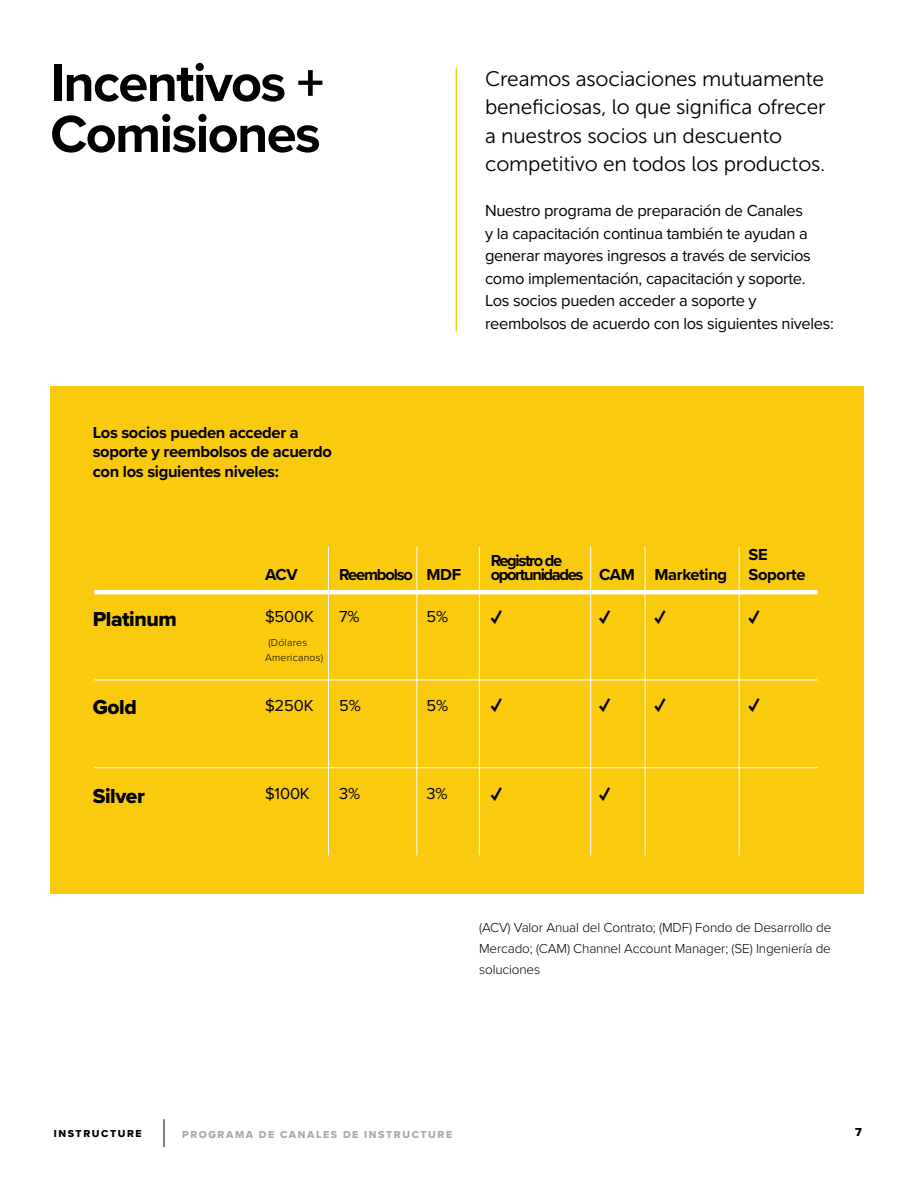
<style>
.page{position:relative;width:918px;height:1188px;background:#fff}
.page>*{position:absolute;margin:0;border:0;box-sizing:border-box;transform-origin:0 0}
.t1{font:700 54px/51px "Proxima Nova";letter-spacing:-.03em;color:#000}
.t2{font:21px/28.5px "Museo Sans 300";letter-spacing:-.01em;color:#000}
.t3{font:21px "Proxima Nova Extrabld";letter-spacing:-.02em;color:#000}
.t4{font:900 21px "Proxima Nova";color:#000}
.t5{font:16.5px/22.5px "Proxima Nova";letter-spacing:-.02em;color:#000}
.t6{font:700 16.5px/19.5px "Proxima Nova";letter-spacing:-.02em;color:#000}
.t7{font:700 16.5px/13.5px "Proxima Nova";letter-spacing:-.08em;color:#000}
.t8{font:700 16.5px "Proxima Nova";letter-spacing:-.07em;color:#000}
.t9{font:300 13.5px/21px "Proxima Nova";letter-spacing:-.01em;color:#000;text-align:justify}
.t10{font:12px "Proxima Nova Extrabld";color:#000}
.t11{font:10.5px "Proxima Nova Extrabld";letter-spacing:.15em;color:#a7a9ac}
.t12{font:300 10.5px/15px "Proxima Nova";letter-spacing:.02em;color:#000}
.t13{font:10.5px "Proxima Nova Extrabld";letter-spacing:.15em;color:#000}
</style>
<div class="page">
<svg style="left:164px;top:1119px;width:1px;height:28px"></svg>
<div style="left:50px;top:386px;width:814px;height:508px;background:#f9ca0e"></div>
<hr style="left:94px;top:590px;width:724px;height:4px;background:#fff">
<hr style="left:94px;top:680px;width:724px;height:1px;background:#fff">
<hr style="left:94px;top:767px;width:724px;height:1px;background:#fff">
<hr style="left:456px;top:68px;width:1px;height:263px;background:#f9ca0e">
<hr style="left:328px;top:546px;width:1px;height:309px;background:#fff">
<hr style="left:417px;top:546px;width:1px;height:309px;background:#fff">
<hr style="left:479px;top:546px;width:1px;height:309px;background:#fff">
<hr style="left:590px;top:546px;width:1px;height:309px;background:#fff">
<hr style="left:645px;top:546px;width:1px;height:309px;background:#fff">
<hr style="left:739px;top:546px;width:1px;height:309px;background:#fff">
<h1 class="t1" style="left:50px;top:56px;width:275px">Incentivos +<br>Comisiones</h1>
<p class="t2" style="left:485px;top:64px;width:342px">Creamos asociaciones mutuamente beneficiosas, lo que significa ofrecer a nuestros socios un descuento competitivo en todos los productos.</p>
<p class="t5" style="left:485px;top:199px;width:350px">Nuestro programa de preparación de Canales<br>y la capacitación continua también te ayudan a generar mayores ingresos a través de servicios como implementación, capacitación y soporte.<br>Los socios pueden acceder a soporte y reembolsos de acuerdo con los siguientes niveles:</p>
<p class="t6" style="left:93px;top:422px;width:241px">Los socios pueden acceder a soporte y reembolsos de acuerdo con los siguientes niveles:</p>
<p class="t3" style="left:93px;top:603px;width:86px">Platinum</p>
<p class="t3" style="left:93px;top:692px;width:46px">Gold</p>
<p class="t7" style="left:491px;top:554px;width:94px">Registro de oportunidades</p>
<p class="t6" style="left:265px;top:564px;width:34px">ACV</p>
<p class="t8" style="left:339px;top:562px;width:124px">Reembolso MDF</p>
<p class="t6" style="left:599px;top:564px;width:130px">CAM Marketing</p>
<p class="t6" style="left:749px;top:545px;width:59px">SE<br>Soporte</p>
<p class="t5" style="left:265px;top:605px;width:50px">$500K</p>
<p class="t12" style="left:265px;top:635px;width:60px;text-indent:3px">(Dólares<br>Americanos)</p>
<p class="t5" style="left:265px;top:693px;width:50px">$250K</p>
<p class="t5" style="left:339px;top:605px;width:22px">7%</p>
<p class="t5" style="left:339px;top:693px;width:23px">5%</p>
<p class="t5" style="left:426px;top:605px;width:23px">5%</p>
<p class="t5" style="left:426px;top:693px;width:23px">5%</p>
<p class="t4" style="left:491px;top:603px;width:13px">✓</p>
<p class="t4" style="left:491px;top:692px;width:13px">✓</p>
<p class="t4" style="left:599px;top:603px;width:13px">✓</p>
<p class="t4" style="left:599px;top:692px;width:13px">✓</p>
<p class="t4" style="left:654px;top:603px;width:13px">✓</p>
<p class="t4" style="left:654px;top:692px;width:13px">✓</p>
<p class="t4" style="left:748px;top:603px;width:13px">✓</p>
<p class="t4" style="left:748px;top:692px;width:13px">✓</p>
<p class="t3" style="left:93px;top:780px;width:54px">Silver</p>
<p class="t5" style="left:265px;top:782px;width:46px">$100K</p>
<p class="t5" style="left:339px;top:782px;width:23px">3%</p>
<p class="t5" style="left:426px;top:782px;width:23px">3%</p>
<p class="t4" style="left:491px;top:780px;width:13px">✓</p>
<p class="t4" style="left:599px;top:780px;width:13px">✓</p>
<p class="t9" style="left:479px;top:916px;width:354px">(ACV) Valor Anual del Contrato; (MDF) Fondo de Desarrollo de Mercado; (CAM) Channel Account Manager; (SE) Ingeniería de soluciones</p>
<p class="t13" style="left:54px;top:1126px;width:90px">INSTRUCTURE</p>
<p class="t11" style="left:182px;top:1127px;width:272px">PROGRAMA DE CANALES DE INSTRUCTURE</p>
<p class="t10" style="left:855px;top:1123px;width:8px">7</p>
</div>
